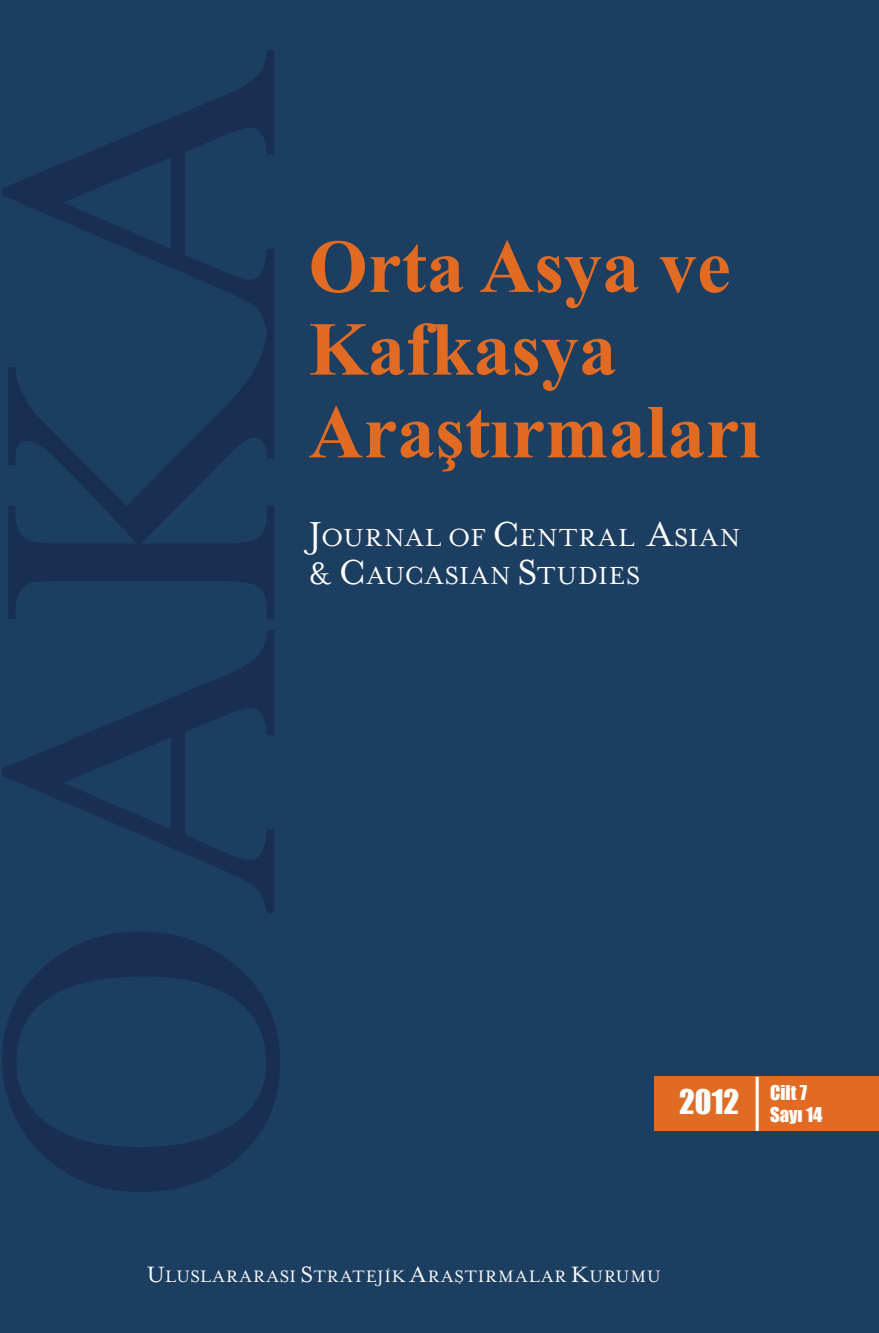
<style>
.page{position:relative;width:879px;height:1333px;background:#fff}
.page>*{position:absolute;margin:0;border:0;box-sizing:border-box;transform-origin:0 0}
.t1{font:700 76px/82.6px "Times New Roman";color:#e26b24}
.t2{font:31.2px "Impact";color:#fff}
.t3{font:28.4px/38.4px "Mrs Eaves Petite Caps Petite Caps";letter-spacing:.04em;color:#fff}
.t4{font:19px "Mrs Eaves Petite Caps Petite Caps";letter-spacing:.055em;color:#fff}
.t5{font:18.8px/22.4px "Impact";color:#fff}
.s1{font-size:39.8px}
.s2{font-size:35.4px}
.s3{font-size:25.4px}
</style>
<div class="page">
<div style="left:0;top:0;width:879px;height:1332px;background:#1c3e60"></div>
<svg style="left:2px;top:50px;width:278px;height:1141px"></svg>
<div style="left:654px;top:1076px;width:225px;height:54px;background:#e26b24"></div>
<svg style="left:755px;top:1076px;width:4px;height:54px"></svg>
<h1 class="t1" style="left:308px;top:223px;width:453px">Orta Asya ve<br>Kafkasya<br>Araştırmaları</h1>
<h3 class="t3" style="left:308px;top:519px;width:433px"><span class="s1">J</span>OURNAL OF <span class="s1">C</span>ENTRAL <span class="s1">A</span>SIAN <span class="s2">&amp;</span><span class="s1">C</span>AUCASIAN <span class="s1">S</span>TUDIES</h3>
<h2 class="t2" style="left:679px;top:1077px;width:61px">2012</h2>
<p class="t5" style="left:770px;top:1080px;width:54px">Cilt 7<br>Sayı 14</p>
<p class="t4" style="left:147px;top:1266px;width:515px"><span class="s3">U</span>LUSLARARASI <span class="s3">S</span>TRATEJIK <span class="s3">A</span>RASTIRMALAR <span class="s3">K</span>URUMU</p>
</div>
